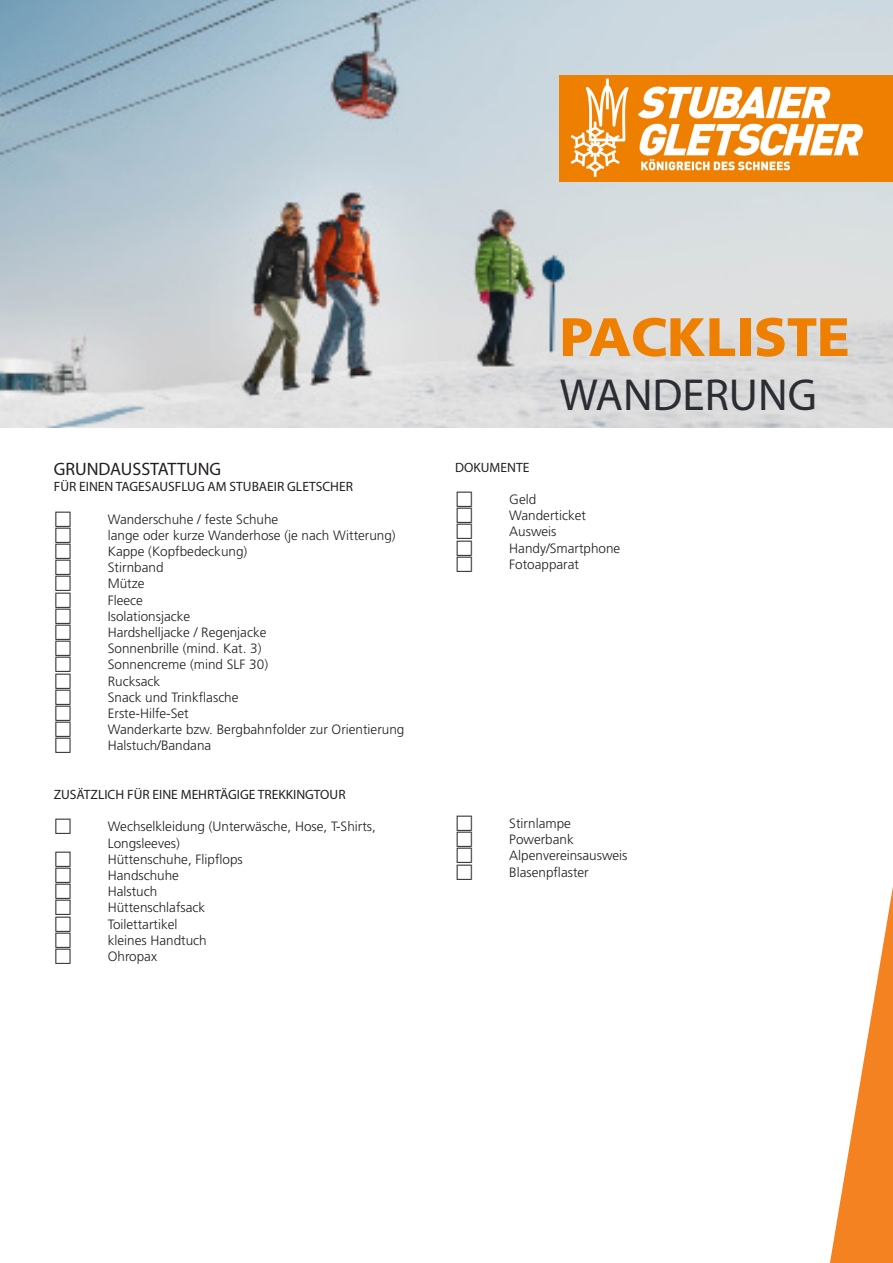
<style>
.page{position:relative;width:893px;height:1263px;background:#fff}
.page>*{position:absolute;margin:0;border:0;box-sizing:border-box;transform-origin:0 0}
.t1{font:900 54px "Frutiger LT Std";color:#ee7f00}
.t2{font:45px "Myriad Pro";color:#2a2d32}
.t3{font:18px "Myriad Pro";color:#231f20}
.t4{font:300 13.5px/16.2px "Frutiger LT Std";color:#231f20}
.t5{font:13.5px "Myriad Pro";color:#231f20}
</style>
<div class="page">
<svg style="left:830px;top:886px;width:63px;height:377px"></svg>
<img style="left:0;top:0;width:893px;height:427px">
<img style="left:560px;top:75px;width:333px;height:106px">
<p class="t3" style="left:54px;top:458px;width:169px">GRUNDAUSSTATTUNG</p>
<p class="t5" style="left:54px;top:478px;width:301px">FÜR EINEN TAGESAUSFLUG AM STUBAEIR GLETSCHER</p>
<p class="t4" style="left:108px;top:511px;width:172px">Wanderschuhe / feste Schuhe</p>
<p class="t4" style="left:108px;top:527px;width:289px">lange oder kurze Wanderhose (je nach Witterung)</p>
<p class="t4" style="left:108px;top:543px;width:141px">Kappe (Kopfbedeckung)</p>
<p class="t4" style="left:108px;top:559px;width:57px">Stirnband</p>
<p class="t4" style="left:108px;top:576px;width:38px">Mütze</p>
<p class="t4" style="left:108px;top:592px;width:37px">Fleece</p>
<p class="t4" style="left:108px;top:608px;width:84px">Isolationsjacke</p>
<p class="t4" style="left:108px;top:624px;width:160px">Hardshelljacke / Regenjacke</p>
<p class="t4" style="left:108px;top:640px;width:155px">Sonnenbrille (mind. Kat. 3)</p>
<p class="t4" style="left:108px;top:657px;width:162px">Sonnencreme (mind SLF 30)</p>
<p class="t4" style="left:108px;top:673px;width:54px">Rucksack</p>
<p class="t4" style="left:108px;top:689px;width:132px">Snack und Trinkflasche</p>
<p class="t4" style="left:108px;top:705px;width:82px">Erste-Hilfe-Set</p>
<p class="t4" style="left:108px;top:721px;width:298px">Wanderkarte bzw. Bergbahnfolder zur Orientierung</p>
<p class="t4" style="left:108px;top:738px;width:105px">Halstuch/Bandana</p>
<p class="t5" style="left:54px;top:786px;width:293px">ZUSÄTZLICH FÜR EINE MEHRTÄGIGE TREKKINGTOUR</p>
<p class="t4" style="left:108px;top:819px;width:270px">Wechselkleidung (Unterwäsche, Hose, T-Shirts,<br>Longsleeves)</p>
<p class="t4" style="left:108px;top:851px;width:137px">Hüttenschuhe, Flipflops</p>
<p class="t4" style="left:108px;top:867px;width:73px">Handschuhe</p>
<p class="t4" style="left:108px;top:883px;width:51px">Halstuch</p>
<p class="t4" style="left:108px;top:900px;width:99px">Hüttenschlafsack</p>
<p class="t4" style="left:108px;top:916px;width:71px">Toilettartikel</p>
<p class="t4" style="left:108px;top:932px;width:101px">kleines Handtuch</p>
<p class="t4" style="left:108px;top:948px;width:51px">Ohropax</p>
<p class="t1" style="left:560px;top:304px;width:292px">PACKLISTE</p>
<p class="t2" style="left:560px;top:367px;width:258px">WANDERUNG</p>
<p class="t5" style="left:455px;top:459px;width:76px">DOKUMENTE</p>
<p class="t4" style="left:509px;top:491px;width:28px">Geld</p>
<p class="t4" style="left:509px;top:508px;width:78px">Wanderticket</p>
<p class="t4" style="left:509px;top:524px;width:49px">Ausweis</p>
<p class="t4" style="left:509px;top:540px;width:113px">Handy/Smartphone</p>
<p class="t4" style="left:509px;top:556px;width:71px">Fotoapparat</p>
<p class="t4" style="left:509px;top:815px;width:63px">Stirnlampe</p>
<p class="t4" style="left:509px;top:832px;width:66px">Powerbank</p>
<p class="t4" style="left:509px;top:848px;width:120px">Alpenvereinsausweis</p>
<p class="t4" style="left:509px;top:864px;width:81px">Blasenpflaster</p>
</div>
